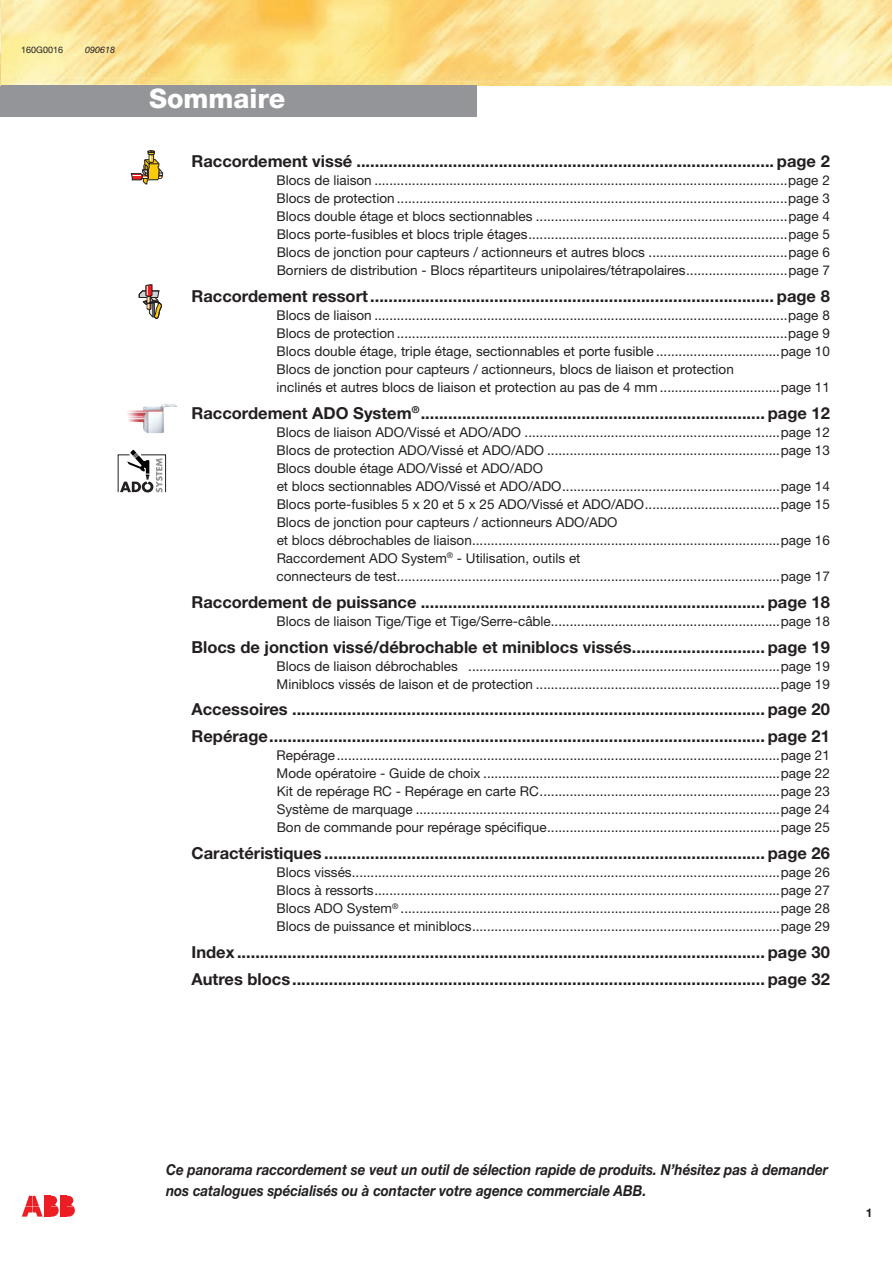
<style>
.page{position:relative;width:892px;height:1262px;background:#fff}
.page>*{position:absolute;margin:0;border:0;box-sizing:border-box;transform-origin:0 0}
.t1{font:800 27px "Helvetica Neue LT Std";color:#fff}
.t2{font:700 16.5px/26.8px "Helvetica Neue LT Std";color:#231f20}
.t3{font:italic 700 15px/21px "Helvetica Neue LT Std";color:#231f20;scale:.9 1}
.t4{font:13.5px/18px "Helvetica Neue LT Std";color:#231f20;text-align:justify}
.t5{font:700 12px "Helvetica Neue LT Std";color:#231f20}
.t6{font:italic 9px "Helvetica Neue LT Std";color:#231f20}
.t7{font:9px "Helvetica Neue LT Std";color:#231f20}
</style>
<div class="page">
<img style="left:0;top:0;width:891px;height:85px">
<div style="left:0;top:85px;width:476px;height:32px;background:#939598"></div>
<svg style="left:22px;top:1195px;width:21px;height:21px"></svg>
<svg style="left:50px;top:1195px;width:9px;height:21px"></svg>
<svg style="left:67px;top:1195px;width:8px;height:21px"></svg>
<div style="left:44px;top:1206px;width:6px;height:10px;background:#ee1d23"></div>
<div style="left:60px;top:1206px;width:6px;height:10px;background:#ee1d23"></div>
<div style="left:44px;top:1195px;width:6px;height:10px;background:#ee1d23"></div>
<div style="left:60px;top:1195px;width:6px;height:10px;background:#ee1d23"></div>
<svg style="left:131px;top:150px;width:32px;height:34px"></svg>
<svg style="left:138px;top:284px;width:24px;height:35px"></svg>
<img style="left:127px;top:404px;width:50px;height:29px">
<svg style="left:118px;top:450px;width:48px;height:42px"></svg>
<p class="t7" style="left:21px;top:44px;width:43px">160G0016</p>
<p class="t6" style="left:85px;top:44px;width:32px">090618</p>
<p class="t6" style="left:90px;top:44px;width:27px">5 302</p>
<h1 class="t1" style="left:149px;top:82px;width:138px">Sommaire</h1>
<p class="t2" style="left:191px;top:147px;width:639px">Raccordement vissé ........................................................................................... page 2</p>
<p class="t4" style="left:276px;top:171px;width:554px">Blocs de liaison ..............................................................................................................page 2<br>Blocs de protection ........................................................................................................page 3<br>Blocs double étage et blocs sectionnables ...................................................................page 4<br>Blocs porte-fusibles et blocs triple étages.....................................................................page 5<br>Blocs de jonction pour capteurs / actionneurs et autres blocs .....................................page 6<br>Borniers de distribution - Blocs répartiteurs unipolaires/tétrapolaires...........................page 7</p>
<p class="t2" style="left:191px;top:282px;width:639px">Raccordement ressort........................................................................................ page 8</p>
<p class="t4" style="left:276px;top:306px;width:554px;text-align:left">Blocs de liaison ..............................................................................................................page 8<br>Blocs de protection ........................................................................................................page 9<br>Blocs double étage, triple étage, sectionnables et porte fusible .................................page 10<br>Blocs de jonction pour capteurs / actionneurs, blocs de liaison et protection<br>inclinés et autres blocs de liaison et protection au pas de 4 mm ................................page 11</p>
<p class="t2" style="left:191px;top:399px;width:639px">Raccordement ADO System<sup>®</sup> ........................................................................... page 12</p>
<p class="t4" style="left:276px;top:423px;width:554px;text-align:left">Blocs de liaison ADO/Vissé et ADO/ADO ....................................................................page 12<br>Blocs de protection ADO/Vissé et ADO/ADO ..............................................................page 13<br>Blocs double étage ADO/Vissé et ADO/ADO<br>et blocs sectionnables ADO/Vissé et ADO/ADO..........................................................page 14<br>Blocs porte-fusibles 5 x 20 et 5 x 25 ADO/Vissé et ADO/ADO....................................page 15<br>Blocs de jonction pour capteurs / actionneurs ADO/ADO<br>et blocs débrochables de liaison..................................................................................page 16<br>Raccordement ADO System<sup>®</sup> - Utilisation, outils et<br>connecteurs de test......................................................................................................page 17</p>
<p class="t2" style="left:191px;top:588px;width:639px">Raccordement de puissance ........................................................................... page 18</p>
<p class="t4" style="left:276px;top:611px;width:554px">Blocs de liaison Tige/Tige et Tige/Serre-câble.............................................................page 18</p>
<p class="t2" style="left:191px;top:632px;width:639px">Blocs de jonction vissé/débrochable et miniblocs vissés............................. page 19</p>
<p class="t4" style="left:276px;top:656px;width:554px">Blocs de liaison débrochables ...................................................................................page 19<br>Miniblocs vissés de laison et de protection .................................................................page 19</p>
<p class="t2" style="left:191px;top:695px;width:639px">Accessoires ....................................................................................................... page 20<br>Repérage............................................................................................................ page 21</p>
<p class="t4" style="left:276px;top:746px;width:554px">Repérage......................................................................................................................page 21<br>Mode opératoire - Guide de choix ...............................................................................page 22<br>Kit de repérage RC - Repérage en carte RC................................................................page 23<br>Système de marquage .................................................................................................page 24<br>Bon de commande pour repérage spécifique..............................................................page 25</p>
<p class="t2" style="left:191px;top:839px;width:639px">Caractéristiques ................................................................................................ page 26</p>
<p class="t4" style="left:276px;top:862px;width:554px">Blocs vissés..................................................................................................................page 26<br>Blocs à ressorts............................................................................................................page 27<br>Blocs ADO System<sup>®</sup> .....................................................................................................page 28<br>Blocs de puissance et miniblocs..................................................................................page 29</p>
<p class="t2" style="left:191px;top:938px;width:639px">Index ................................................................................................................... page 30<br>Autres blocs....................................................................................................... page 32</p>
<p class="t3" style="left:166px;top:1158px;width:737px">Ce panorama raccordement se veut un outil de sélection rapide de produits. N’hésitez pas à demander nos catalogues spécialisés ou à contacter votre agence commerciale ABB.</p>
<p class="t5" style="left:865px;top:1204px;width:8px">1</p>
</div>
